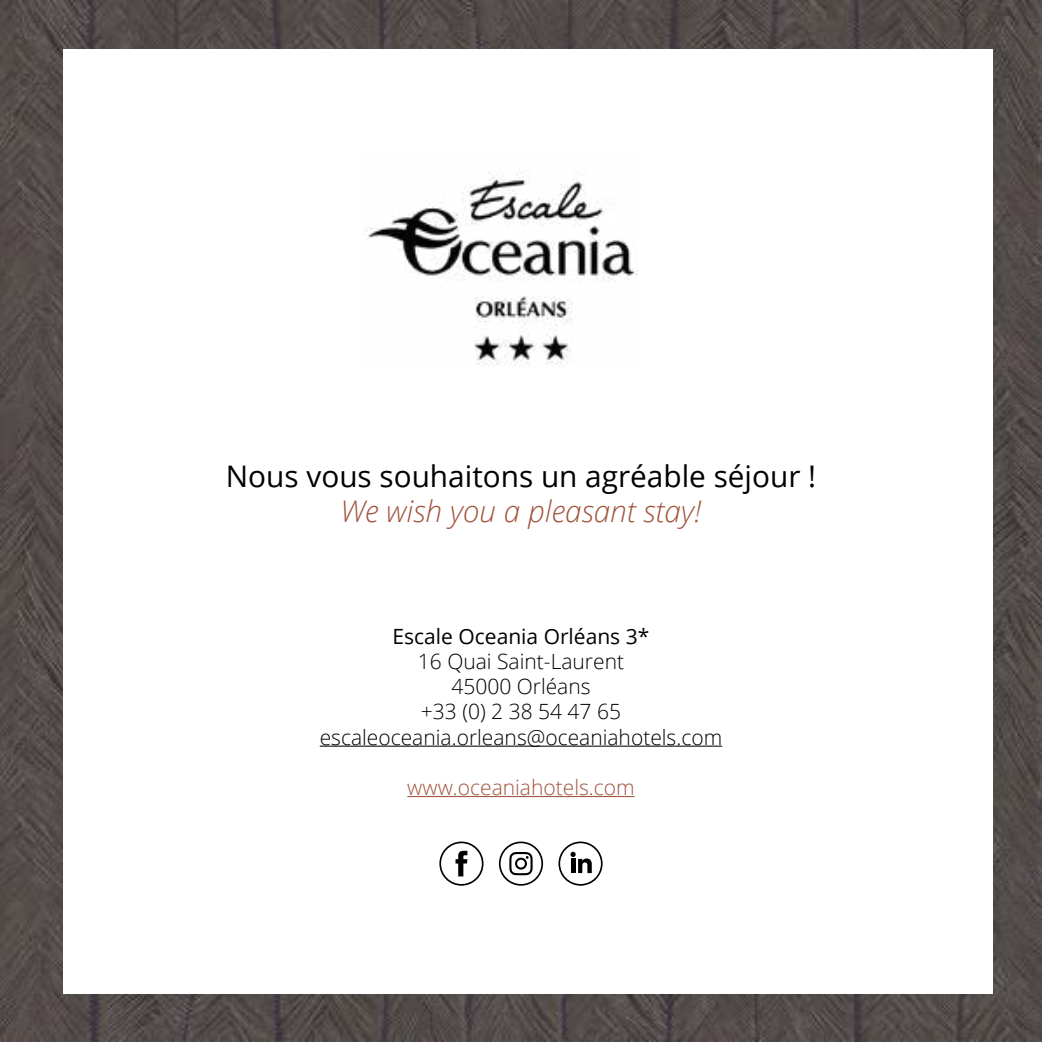
<style>
.page{position:relative;width:1042px;height:1042px;background:#fff}
.page>*{position:absolute;margin:0;border:0;box-sizing:border-box;transform-origin:0 0}
.t1{font:29.75px "Open Sans";color:#000}
.t2{font:italic 300 29.75px "Open Sans";color:#a1533c}
.t3{font:300 21px/25.2px "Open Sans";color:#000;text-align:center}
.t4{font:21px "Open Sans";color:#000}
.t5{font:300 21px "Open Sans";color:#a1533c}
</style>
<div class="page">
<img style="left:0;top:0;width:1042px;height:1042px">
<div style="left:63px;top:49px;width:929px;height:944px;background:#fff"></div>
<hr style="left:320px;top:745px;width:402px;height:1px;background:#000">
<hr style="left:407px;top:796px;width:228px;height:1px;background:#a1533c">
<img style="left:363px;top:170px;width:275px;height:196px">
<div style="left:439px;top:841px;width:44px;height:44px;border:2px solid #000;border-radius:21px"></div>
<svg style="left:455px;top:851px;width:12px;height:25px"></svg>
<div style="left:499px;top:841px;width:44px;height:44px;border:2px solid #000;border-radius:21px"></div>
<svg style="left:509px;top:852px;width:24px;height:23px"></svg>
<div style="left:558px;top:841px;width:44px;height:44px;border:2px solid #000;border-radius:21px"></div>
<svg style="left:570px;top:852px;width:22px;height:21px"></svg>
<h1 class="t1" style="left:226px;top:455px;width:592px">Nous vous souhaitons un agréable séjour !</h1>
<h1 class="t2" style="left:340px;top:491px;width:362px">We wish you a pleasant stay!</h1>
<p class="t4" style="left:393px;top:622px;width:258px">Escale Oceania Orléans 3*</p>
<p class="t3" style="left:320px;top:648px;width:404px">16 Quai Saint-Laurent<br>45000 Orléans<br>+33 (0) 2 38 54 47 65 escaleoceania.orleans@oceaniahotels.com</p>
<p class="t5" style="left:407px;top:773px;width:229px">www.oceaniahotels.com</p>
</div>
